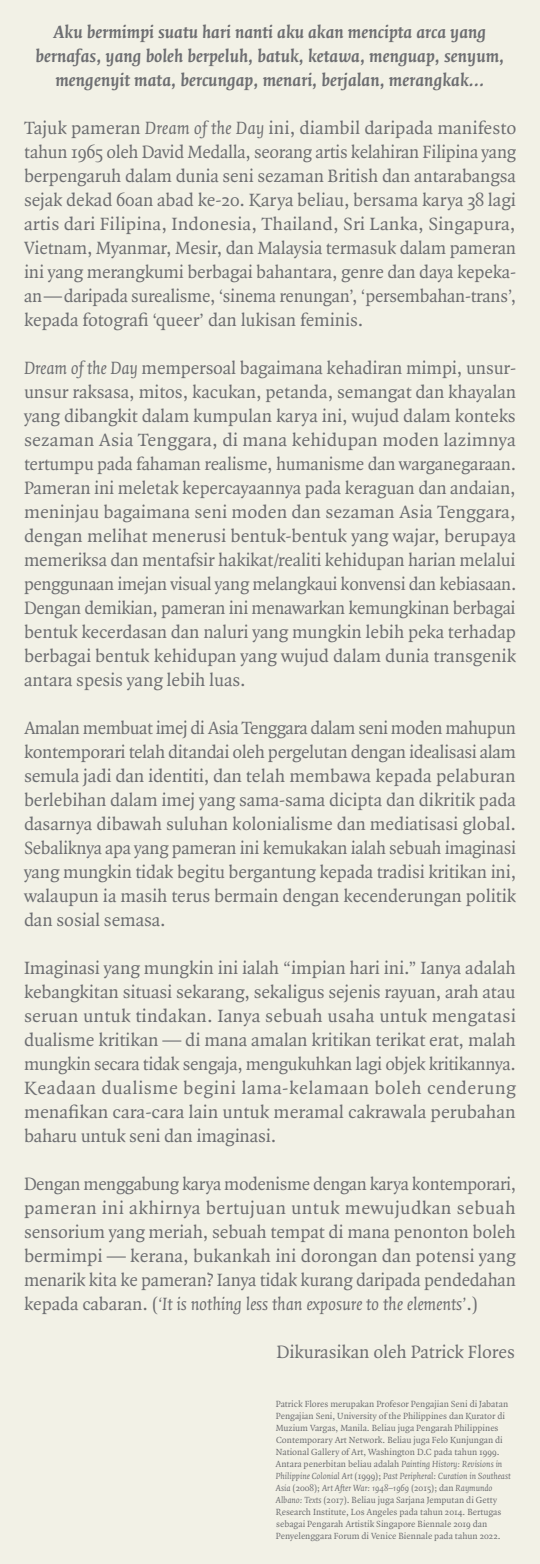
<style>
.page{position:relative;width:540px;height:1564px;background:#f2f1e6}
.page>*{position:absolute;margin:0;border:0;box-sizing:border-box;transform-origin:0 0}
.t1{font:19px/24px "FF Quadraat Pro";letter-spacing:-.005em;color:#6d6e71;text-align:justify}
.t2{font:italic 700 19px/24px "FF Quadraat Pro";color:#6d6e71;text-align:center}
.t3{font:9.5px/12px "FF Quadraat Pro";color:#6d6e71}
.s1{font-style:italic}
</style>
<div class="page">
<p class="t2" style="left:35px;top:20px;width:471px">Aku bermimpi suatu hari nanti aku akan mencipta arca yang bernafas, yang boleh berpeluh, batuk, ketawa, menguap, senyum, mengenyit mata, bercungap, menari, berjalan, merangkak…</p>
<p class="t1" style="left:24px;top:116px;width:494px">Tajuk pameran <span class="s1">Dream of the Day</span> ini, diambil daripada manifesto tahun 1965 oleh David Medalla, seorang artis kelahiran Filipina yang berpengaruh dalam dunia seni sezaman British dan antarabangsa sejak dekad 60an abad ke-20. Karya beliau, bersama karya 38 lagi artis dari Filipina, Indonesia, Thailand, Sri Lanka, Singapura, Vietnam, Myanmar, Mesir, dan Malaysia termasuk dalam pameran ini yang merangkumi berbagai bahantara, genre dan daya kepeka&shy;an—daripada surealisme, ‘sinema renungan’, ‘persembahan-trans’, kepada fotografi ‘queer’ dan lukisan feminis.</p>
<p class="t1" style="left:24px;top:356px;width:494px"><span class="s1">Dream of the Day</span> mempersoal bagaimana kehadiran mimpi, unsur&shy;unsur raksasa, mitos, kacukan, petanda, semangat dan khayalan yang dibangkit dalam kumpulan karya ini, wujud dalam konteks sezaman Asia Tenggara, di mana kehidupan moden lazimnya tertumpu pada fahaman realisme, humanisme dan warganegaraan.<br>Pameran ini meletak kepercayaannya pada keraguan dan andaian, meninjau bagaimana seni moden dan sezaman Asia Tenggara, dengan melihat menerusi bentuk-bentuk yang wajar, berupaya memeriksa dan mentafsir hakikat/realiti kehidupan harian melalui penggunaan imejan visual yang melangkaui konvensi dan kebiasaan.<br>Dengan demikian, pameran ini menawarkan kemungkinan berbagai bentuk kecerdasan dan naluri yang mungkin lebih peka terhadap berbagai bentuk kehidupan yang wujud dalam dunia transgenik antara spesis yang lebih luas.</p>
<p class="t1" style="left:24px;top:716px;width:494px">Amalan membuat imej di Asia Tenggara dalam seni moden mahupun kontemporari telah ditandai oleh pergelutan dengan idealisasi alam semula jadi dan identiti, dan telah membawa kepada pelaburan berlebihan dalam imej yang sama-sama dicipta dan dikritik pada dasarnya dibawah suluhan kolonialisme dan mediatisasi global.<br>Sebaliknya apa yang pameran ini kemukakan ialah sebuah imaginasi yang mungkin tidak begitu bergantung kepada tradisi kritikan ini, walaupun ia masih terus bermain dengan kecenderungan politik dan sosial semasa.</p>
<p class="t1" style="left:24px;top:956px;width:494px">Imaginasi yang mungkin ini ialah “impian hari ini.” Ianya adalah kebangkitan situasi sekarang, sekaligus sejenis rayuan, arah atau seruan untuk tindakan. Ianya sebuah usaha untuk mengatasi dualisme kritikan — di mana amalan kritikan terikat erat, malah mungkin secara tidak sengaja, mengukuhkan lagi objek kritikannya.<br>Keadaan dualisme begini lama-kelamaan boleh cenderung menafikan cara-cara lain untuk meramal cakrawala perubahan baharu untuk seni dan imaginasi.</p>
<p class="t1" style="left:24px;top:1172px;width:494px">Dengan menggabung karya modenisme dengan karya kontemporari, pameran ini akhirnya bertujuan untuk mewujudkan sebuah sensorium yang meriah, sebuah tempat di mana penonton boleh bermimpi — kerana, bukankah ini dorongan dan potensi yang menarik kita ke pameran? Ianya tidak kurang daripada pendedahan kepada cabaran. (<span class="s1">‘It is nothing less than exposure to the elements’</span>.)</p>
<p class="t1" style="left:276px;top:1340px;width:240px">Dikurasikan oleh Patrick Flores</p>
<p class="t3" style="left:276px;top:1397px;width:237px">Patrick Flores merupakan Profesor Pengajian Seni di Jabatan Pengajian Seni, University of the Philippines dan Kurator di Muzium Vargas, Manila. Beliau juga Pengarah Philippines Contemporary Art Network. Beliau juga Felo Kunjungan di National Gallery of Art, Washington D.C pada tahun 1999.<br>Antara penerbitan beliau adalah <span class="s1">Painting History: Revisions in Philippine Colonial Art</span> (1999); <span class="s1">Past Peripheral: Curation in Southeast Asia</span> (2008); <span class="s1">Art After War: 1948–1969</span> (2015); dan <span class="s1">Raymundo Albano: Texts</span> (2017). Beliau juga Sarjana Jemputan di Getty Research Institute, Los Angeles pada tahun 2014. Bertugas sebagai Pengarah Artistik Singapore Biennale 2019 dan Penyelenggara Forum di Venice Biennale pada tahun 2022.</p>
</div>
